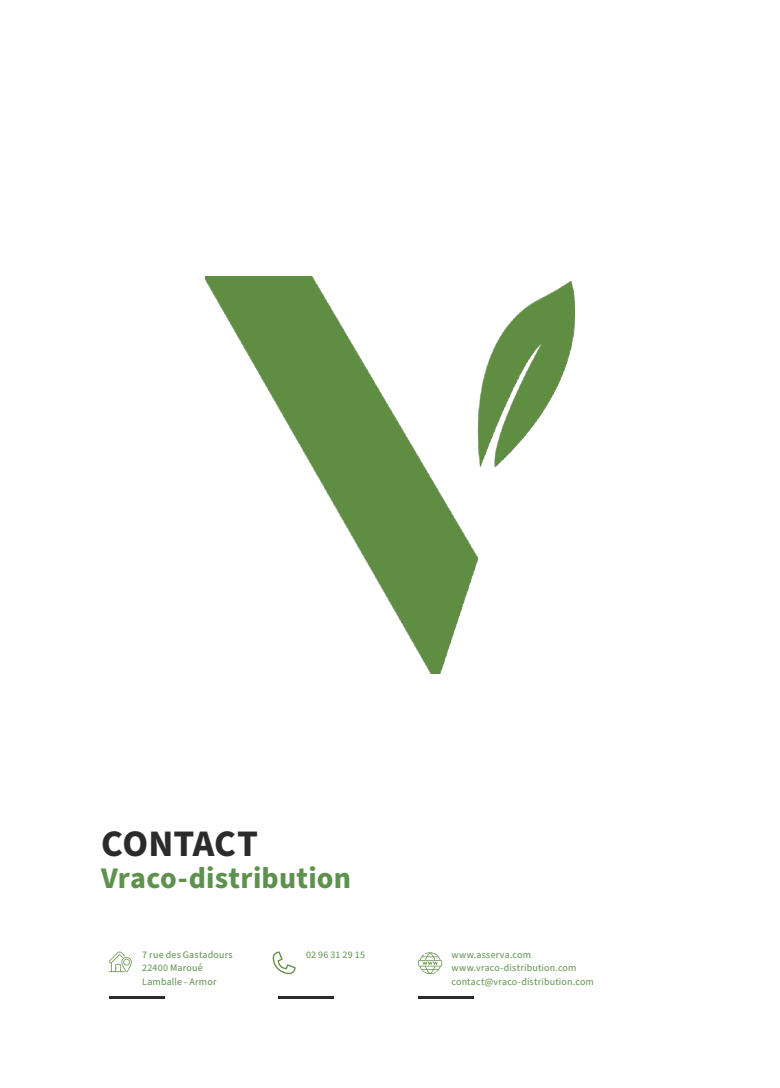
<style>
.page{position:relative;width:780px;height:1088px;background:#fff}
.page>*{position:absolute;margin:0;border:0;box-sizing:border-box;transform-origin:0 0}
.t1{font:700 37.5px "Source Sans Pro";letter-spacing:-.005em;color:#2b2b2b}
.t2{font:700 30px "Source Sans Pro";letter-spacing:.005em;color:#5e914d}
.t3{font:10px/13.4px "Source Sans Pro";letter-spacing:.02em;color:#5f924d}
.t4{font:10px/13.4px "Source Sans Pro";letter-spacing:.015em;color:#5c904c}
</style>
<div class="page">
<img style="left:205px;top:276px;width:370px;height:397px">
<hr style="left:109px;top:996px;width:55px;height:2px;background:#2b2b2b">
<hr style="left:278px;top:996px;width:56px;height:2px;background:#2b2b2b">
<hr style="left:418px;top:996px;width:56px;height:2px;background:#2b2b2b">
<svg style="left:109px;top:951px;width:23px;height:21px"></svg>
<svg style="left:273px;top:951px;width:22px;height:23px"></svg>
<svg style="left:418px;top:952px;width:24px;height:22px"></svg>
<h1 class="t1" style="left:101px;top:818px;width:158px">CONTACT</h1>
<h2 class="t2" style="left:101px;top:858px;width:251px">Vraco-distribution</h2>
<p class="t4" style="left:142px;top:948px;width:92px">7 rue des Gastadours<br>22400 Maroué<br>Lamballe - Armor</p>
<p class="t3" style="left:306px;top:948px;width:61px">02 96 31 29 15</p>
<p class="t3" style="left:451px;top:948px;width:144px">www.asserva.com www.vraco-distribution.com contact@vraco-distribution.com</p>
</div>
